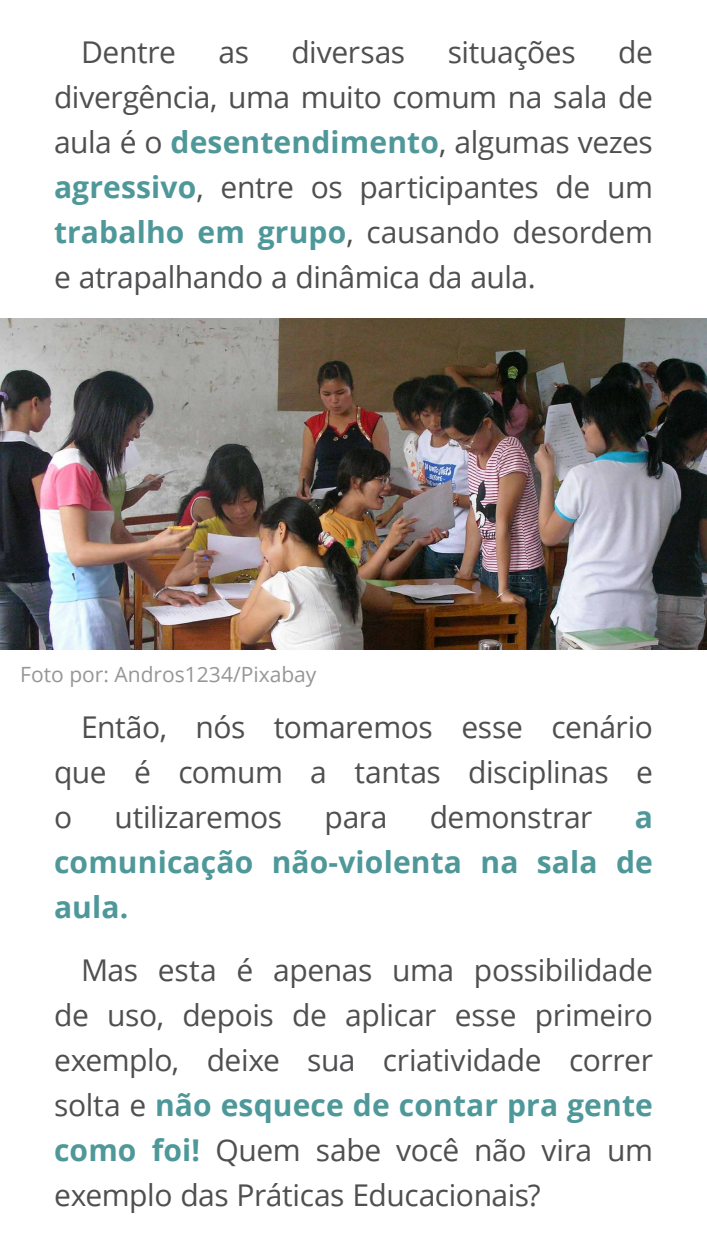
<style>
.page{position:relative;width:707px;height:1251px;background:#fff}
.page>*{position:absolute;margin:0;border:0;box-sizing:border-box;transform-origin:0 0}
.Estilo_do_Texto{font:30px/45px "Open Sans";letter-spacing:-.015em;color:#4f4f51;text-align:justify}
.Estilo_do_Texto-2{font:700 30px/45px "Open Sans";letter-spacing:.005em;color:#4f9899;text-align:justify}
.t1{font:21px "Open Sans";color:#969696}
.s1{font-weight:700;color:#4f9899}
</style>
<div class="page">
<img style="left:0;top:318px;width:706px;height:332px">
<p class="Estilo_do_Texto" style="left:54px;top:29px;width:600px;text-indent:564px">de divergência, uma muito comum na sala de aula é o <span class="s1">desentendimento</span>, algumas vezes <span class="s1">agressivo</span>, entre os participantes de um <span class="s1">trabalho em grupo</span>, causando desordem e atrapalhando a dinâmica da aula.</p>
<p class="Estilo_do_Texto" style="left:81px;top:29px;width:96px">Dentre</p>
<p class="Estilo_do_Texto" style="left:218px;top:29px;width:32px">as</p>
<p class="Estilo_do_Texto" style="left:291px;top:29px;width:115px">diversas</p>
<p class="Estilo_do_Texto" style="left:447px;top:29px;width:130px">situações</p>
<p class="t1" style="left:20px;top:660px;width:298px">Foto por: Andros1234/Pixabay</p>
<p class="Estilo_do_Texto" style="left:54px;top:704px;width:600px;text-indent:27px">Então, nós tomaremos esse cenário que é comum a tantas disciplinas e o</p>
<p class="Estilo_do_Texto" style="left:114px;top:794px;width:169px">utilizaremos</p>
<p class="Estilo_do_Texto" style="left:324px;top:794px;width:64px">para</p>
<p class="Estilo_do_Texto" style="left:429px;top:794px;width:164px">demonstrar</p>
<p class="Estilo_do_Texto-2" style="left:54px;top:794px;width:600px;text-indent:580px">a comunicação não-violenta na sala de aula.</p>
<p class="Estilo_do_Texto" style="left:54px;top:947px;width:600px;text-indent:27px">Mas esta é apenas uma possibilidade de uso, depois de aplicar esse primeiro exemplo, deixe sua criatividade correr solta e <span class="s1">não esquece de contar pra gente como foi!</span> Quem sabe você não vira um exemplo das Práticas Educacionais?</p>
</div>
